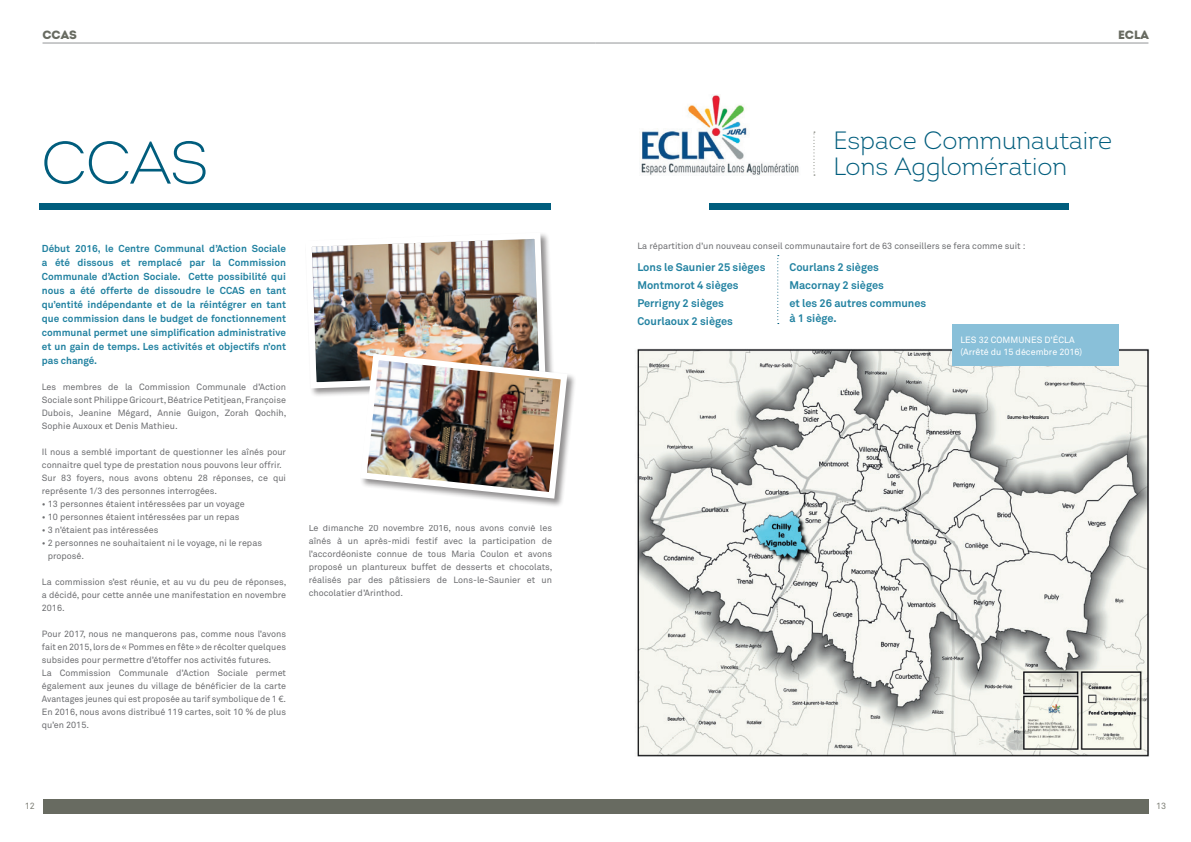
<style>
.page{position:relative;width:1191px;height:842px;background:#fff}
.page>*{position:absolute;margin:0;border:0;box-sizing:border-box;transform-origin:0 0}
.t1{font:300 60px "Intro";color:#005d7d}
.t2{font:300 25px/26px "Intro";color:#005d7d}
.t3{font:900 12px "Intro";letter-spacing:-.005em;color:#686b61}
.t4{font:700 11px/17.8px "Akkurat";color:#2282a1}
.t5{font:700 10px/14px "Akkurat";color:#2282a1;text-align:justify}
.t6{font:9px/13px "Akkurat";color:#6c6d70;text-align:justify}
.t7{font:9px/12px "Akkurat";color:#fff}
.t8{font:9px "Akkurat";color:#808179}
</style>
<div class="page">
<div style="left:43px;top:799px;width:1105px;height:15px;background:#686b61"></div>
<hr style="left:595px;top:43px;width:553px;height:1px;background:#939598">
<hr style="left:43px;top:43px;width:552px;height:1px;background:#939598">
<img style="left:636px;top:345px;width:514px;height:412px">
<img style="left:641px;top:95px;width:158px;height:81px">
<div style="left:709px;top:203px;width:359px;height:7px;background:#005d7d"></div>
<svg style="left:813px;top:132px;width:2px;height:44px"></svg>
<div style="left:952px;top:324px;width:166px;height:42px;background:#89c0d9"></div>
<svg style="left:777px;top:255px;width:2px;height:69px"></svg>
<div style="left:39px;top:203px;width:512px;height:7px;background:#005d7d"></div>
<div style="left:359px;top:353px;width:217px;height:155px;background:#231f20;opacity:.5"></div>
<img style="left:311px;top:234px;width:259px;height:268px">
<h3 class="t3" style="left:43px;top:27px;width:36px">CCAS</h3>
<h1 class="t1" style="left:41px;top:125px;width:169px">CCAS</h1>
<p class="t5" style="left:42px;top:242px;width:246px">Début 2016, le Centre Communal d’Action Sociale a été dissous et remplacé par la Commission Communale d’Action Sociale. Cette possibilité qui nous a été offerte de dissoudre le CCAS en tant qu’entité indépendante et de la réintégrer en tant que commission dans le budget de fonctionnement communal permet une simplification administrative et un gain de temps. Les activités et objectifs n’ont pas changé.</p>
<p class="t6" style="left:42px;top:380px;width:246px">Les membres de la Commission Communale d’Action Sociale sont Philippe Gricourt, Béatrice Petitjean, Françoise Dubois, Jeanine Mégard, Annie Guigon, Zorah Qochih, Sophie Auxoux et Denis Mathieu.</p>
<p class="t6" style="left:42px;top:445px;width:246px;text-align:left">Il nous a semblé important de questionner les aînés pour connaitre quel type de prestation nous pouvons leur offrir.<br>Sur 83 foyers, nous avons obtenu 28 réponses, ce qui représente 1/3 des personnes interrogées.</p>
<p class="t6" style="left:42px;top:497px;width:204px">• 13 personnes étaient intéressées par un voyage</p>
<p class="t6" style="left:42px;top:510px;width:199px">• 10 personnes étaient intéressées par un repas</p>
<p class="t6" style="left:42px;top:523px;width:118px">• 3 n’étaient pas intéressées</p>
<p class="t6" style="left:48px;top:536px;width:216px;text-indent:-6px">• 2 personnes ne souhaitaient ni le voyage, ni le repas proposé.</p>
<p class="t6" style="left:42px;top:575px;width:246px">La commission s’est réunie, et au vu du peu de réponses, a décidé, pour cette année une manifestation en novembre 2016.</p>
<p class="t6" style="left:42px;top:627px;width:246px;text-align:left">Pour 2017, nous ne manquerons pas, comme nous l’avons fait en 2015, lors de « Pommes en fête » de récolter quelques subsides pour permettre d’étoffer nos activités futures.<br>La Commission Communale d’Action Sociale permet également aux jeunes du village de bénéficier de la carte Avantages jeunes qui est proposée au tarif symbolique de 1 €.<br>En 2016, nous avons distribué 119 cartes, soit 10 % de plus qu’en 2015.</p>
<p class="t6" style="left:309px;top:522px;width:245px">Le dimanche 20 novembre 2016, nous avons convié les aînés à un après-midi festif avec la participation de l’accordéoniste connue de tous Maria Coulon et avons proposé un plantureux buffet de desserts et chocolats, réalisés par des pâtissiers de Lons-le-Saunier et un chocolatier d’Arinthod.</p>
<h3 class="t3" style="left:1118px;top:27px;width:32px">ECLA</h3>
<h2 class="t2" style="left:833px;top:127px;width:280px">Espace Communautaire<br>Lons Agglomération</h2>
<p class="t6" style="left:637px;top:240px;width:390px">La répartition d’un nouveau conseil communautaire fort de 63 conseillers se fera comme suit :</p>
<p class="t4" style="left:637px;top:258px;width:130px">Lons le Saunier 25 sièges<br>Montmorot 4 sièges<br>Perrigny 2 sièges<br>Courlaoux 2 sièges</p>
<p class="t4" style="left:789px;top:258px;width:138px">Courlans 2 sièges<br>Macornay 2 sièges<br>et les 26 autres communes</p>
<p class="t4" style="left:789px;top:309px;width:49px">à 1 siège.</p>
<p class="t7" style="left:960px;top:334px;width:123px">LES 32 COMMUNES D’ÉCLA (Arrêté du 15 décembre 2016)</p>
<p class="t8" style="left:25px;top:800px;width:12px">12</p>
<p class="t8" style="left:1156px;top:800px;width:12px">13</p>
</div>
